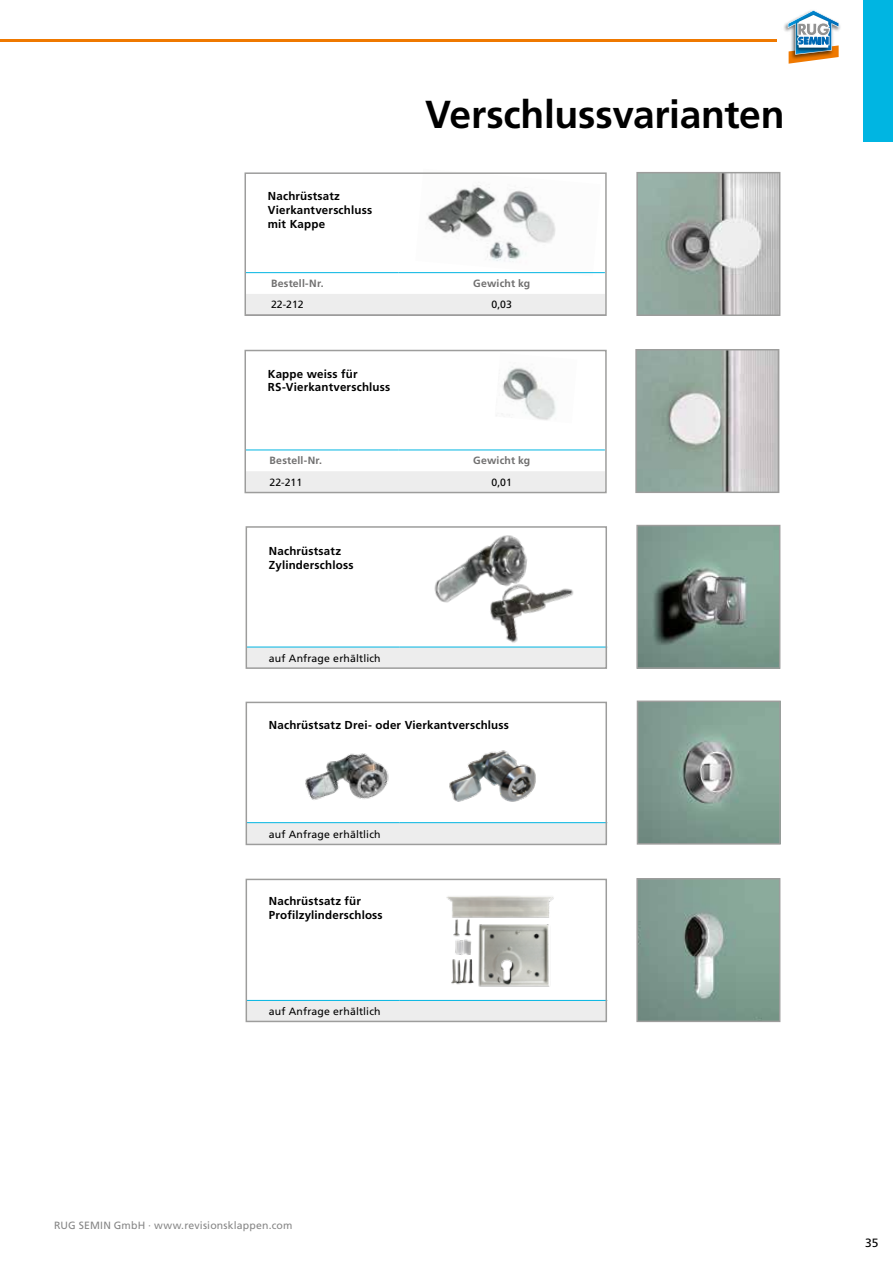
<style>
.page{position:relative;width:893px;height:1263px;background:#fff}
.page>*{position:absolute;margin:0;border:0;box-sizing:border-box;transform-origin:0 0}
.t1{font:700 39px "Frutiger LT Pro";letter-spacing:-.01em;color:#000}
.t2{font:12px "Frutiger LT Pro";color:#000}
.t3{font:700 11.55px/13.8px "Frutiger LT Pro";letter-spacing:.015em;color:#000}
.t4{font:10.5px "Frutiger LT Pro";letter-spacing:.015em;color:#000}
.t5{font:700 10.5px "Frutiger LT Pro";letter-spacing:.02em;color:#706f6f}
.t6{font:10.5px "Frutiger LT Pro";letter-spacing:.02em;color:#878787}
</style>
<div class="page">
<div style="left:864px;top:0;width:29px;height:142px;background:#00b5e2"></div>
<img style="left:446px;top:896px;width:108px;height:91px">
<div style="left:249px;top:1001px;width:355px;height:18px;background:#ededed"></div>
<hr style="left:247px;top:1000px;width:153px;height:1px;background:#00b5e2">
<hr style="left:400px;top:1000px;width:207px;height:1px;background:#00b5e2">
<div style="left:249px;top:823px;width:355px;height:19px;background:#ededed"></div>
<hr style="left:247px;top:822px;width:153px;height:1px;background:#00b5e2">
<hr style="left:400px;top:822px;width:207px;height:1px;background:#00b5e2">
<div style="left:249px;top:648px;width:355px;height:18px;background:#ededed"></div>
<hr style="left:247px;top:647px;width:153px;height:1px;background:#00b5e2">
<img style="left:305px;top:753px;width:84px;height:47px">
<img style="left:449px;top:750px;width:87px;height:52px">
<img style="left:388px;top:535px;width:220px;height:113px">
<img style="left:415px;top:185px;width:186px;height:89px">
<div style="left:246px;top:526px;width:361px;height:143px;border:2px solid #9d9d9c"></div>
<div style="left:246px;top:702px;width:361px;height:143px;border:2px solid #9d9d9c"></div>
<div style="left:246px;top:879px;width:361px;height:143px;border:2px solid #9d9d9c"></div>
<div style="left:247px;top:294px;width:357px;height:19px;background:#ededed"></div>
<hr style="left:246px;top:272px;width:153px;height:1px;background:#00b5e2">
<hr style="left:399px;top:272px;width:206px;height:1px;background:#00b5e2">
<div style="left:244px;top:172px;width:363px;height:144px;border:2px solid #9d9d9c"></div>
<img style="left:496px;top:366px;width:60px;height:54px">
<div style="left:247px;top:471px;width:357px;height:19px;background:#ededed"></div>
<hr style="left:246px;top:450px;width:153px;height:1px;background:#00b5e2">
<hr style="left:399px;top:450px;width:206px;height:1px;background:#00b5e2">
<div style="left:244px;top:350px;width:363px;height:143px;border:2px solid #9d9d9c"></div>
<img style="left:639px;top:881px;width:138px;height:138px">
<div style="left:636px;top:878px;width:144px;height:144px;border:2px solid #9d9d9c"></div>
<img style="left:639px;top:528px;width:138px;height:138px">
<div style="left:636px;top:525px;width:144px;height:144px;border:2px solid #9d9d9c"></div>
<img style="left:640px;top:703px;width:138px;height:139px">
<div style="left:637px;top:700px;width:144px;height:145px;border:2px solid #9d9d9c"></div>
<img style="left:638px;top:352px;width:138px;height:138px">
<div style="left:635px;top:349px;width:144px;height:144px;border:2px solid #9d9d9c"></div>
<img style="left:639px;top:175px;width:138px;height:138px">
<div style="left:636px;top:172px;width:144px;height:144px;border:2px solid #9d9d9c"></div>
<img style="left:784px;top:22px;width:57px;height:10px">
<svg style="left:788px;top:10px;width:51px;height:54px"></svg>
<hr style="left:0;top:40px;width:776px;height:2px;background:#ef7900">
<p class="t3" style="left:268px;top:189px;width:106px">Nachrüstsatz<br>Vierkantverschluss mit Kappe</p>
<h1 class="t1" style="left:425px;top:91px;width:361px">Verschlussvarianten</h1>
<p class="t5" style="left:271px;top:277px;width:54px">Bestell-Nr.</p>
<p class="t5" style="left:473px;top:277px;width:59px">Gewicht kg</p>
<p class="t4" style="left:271px;top:299px;width:34px">22-212</p>
<p class="t4" style="left:492px;top:299px;width:22px">0,03</p>
<p class="t3" style="left:268px;top:367px;width:124px">Kappe weiss für<br>RS-Vierkantverschluss</p>
<p class="t5" style="left:270px;top:454px;width:54px">Bestell-Nr.</p>
<p class="t5" style="left:473px;top:454px;width:59px">Gewicht kg</p>
<p class="t4" style="left:270px;top:476px;width:34px">22-211</p>
<p class="t4" style="left:492px;top:476px;width:22px">0,01</p>
<p class="t3" style="left:269px;top:543px;width:86px;line-height:14.4px">Nachrüstsatz<br>Zylinderschloss</p>
<p class="t4" style="left:269px;top:652px;width:113px">auf Anfrage erhältlich</p>
<p class="t3" style="left:269px;top:718px;width:242px">Nachrüstsatz Drei- oder Vierkantverschluss</p>
<p class="t4" style="left:269px;top:828px;width:113px">auf Anfrage erhältlich</p>
<p class="t3" style="left:269px;top:894px;width:115px">Nachrüstsatz für<br>Profilzylinderschloss</p>
<p class="t4" style="left:269px;top:1005px;width:113px">auf Anfrage erhältlich</p>
<p class="t6" style="left:54px;top:1219px;width:240px">RUG SEMIN GmbH · www.revisionsklappen.com</p>
<p class="t2" style="left:865px;top:1236px;width:15px">35</p>
</div>
